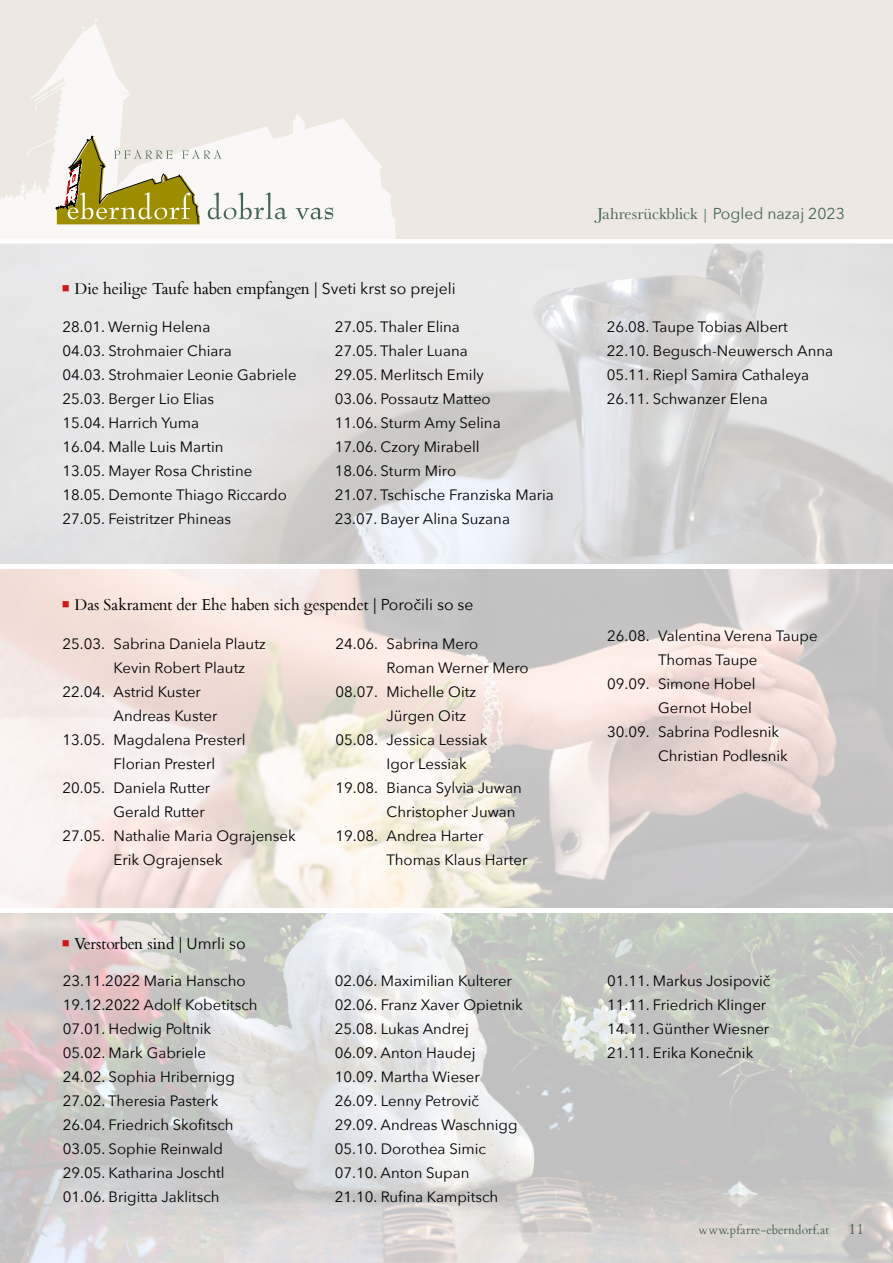
<style>
.page{position:relative;width:893px;height:1263px;background:#fff}
.page>*{position:absolute;margin:0;border:0;box-sizing:border-box;transform-origin:0 0}
.t1{font:16.5px "Baskerville";color:#466553}
.t2{font:15.75px "Cardo";color:#000}
.t3{font:15px/24px "Avenir Next";color:#000}
.t4{font:15px "Cardo";color:#466553}
.t5{font:12px "Cardo";letter-spacing:.025em;color:#466553}
.s1{color:#cd1719}
.s2{font-family:"Avenir Next"}
.s3{font-size:15px}
.s4{font-family:"Avenir Next";font-size:15.75px}
</style>
<div class="page">
<img style="left:0;top:913px;width:893px;height:350px">
<img style="left:0;top:569px;width:893px;height:338px">
<div style="left:0;top:0;width:893px;height:240px;background:#ede9e2"></div>
<svg style="left:0;top:19px;width:396px;height:220px"></svg>
<svg style="left:56px;top:136px;width:231px;height:88px;background:#d5d1ab"></svg>
<svg style="left:295px;top:207px;width:38px;height:13px"></svg>
<div style="left:0;top:239px;width:893px;height:5px;background:#fff"></div>
<p class="t2" style="left:62px;top:276px;width:396px"><span class="s1">○</span> Die heilige Taufe haben empfangen <span class="s2">| Sveti krst so prejeli</span></p>
<p class="t1" style="left:597px;top:203px;width:249px">Jahresrückblick <span class="s3">|</span> <span class="s4">Pogled nazaj 2023</span></p>
<p class="t3" style="left:63px;top:314px;width:236px">28.01. Wernig Helena<br>04.03. Strohmaier Chiara<br>04.03. Strohmaier Leonie Gabriele<br>25.03. Berger Lio Elias<br>15.04. Harrich Yuma<br>16.04. Malle Luis Martin<br>13.05. Mayer Rosa Christine<br>18.05. Demonte Thiago Riccardo<br>27.05. Feistritzer Phineas</p>
<p class="t3" style="left:335px;top:314px;width:221px">27.05. Thaler Elina<br>27.05. Thaler Luana<br>29.05. Merlitsch Emily<br>03.06. Possautz Matteo<br>11.06. Sturm Amy Selina<br>17.06. Czory Mirabell<br>18.06. Sturm Miro<br>21.07. Tschische Franziska Maria<br>23.07. Bayer Alina Suzana</p>
<p class="t3" style="left:607px;top:314px;width:228px">26.08. Taupe Tobias Albert<br>22.10. Begusch-Neuwersch Anna<br>05.11. Riepl Samira Cathaleya<br>26.11. Schwanzer Elena</p>
<p class="t2" style="left:62px;top:592px;width:414px"><span class="s1">○</span> Das Sakrament der Ehe haben sich gespendet <span class="s2">| Poročili so se</span></p>
<p class="t3" style="left:63px;top:631px;width:205px">25.03. Sabrina Daniela Plautz</p>
<p class="t3" style="left:114px;top:655px;width:133px">Kevin Robert Plautz</p>
<p class="t3" style="left:63px;top:679px;width:140px">22.04. Astrid Kuster</p>
<p class="t3" style="left:114px;top:703px;width:105px">Andreas Kuster</p>
<p class="t3" style="left:63px;top:727px;width:185px">13.05. Magdalena Presterl</p>
<p class="t3" style="left:114px;top:751px;width:103px">Florian Presterl</p>
<p class="t3" style="left:63px;top:775px;width:149px">20.05. Daniela Rutter</p>
<p class="t3" style="left:114px;top:799px;width:93px">Gerald Rutter</p>
<p class="t3" style="left:63px;top:823px;width:235px">27.05. Nathalie Maria Ograjensek</p>
<p class="t3" style="left:114px;top:847px;width:110px">Erik Ograjensek</p>
<p class="t3" style="left:335px;top:631px;width:144px">24.06. Sabrina Mero</p>
<p class="t3" style="left:387px;top:655px;width:144px">Roman Werner Mero</p>
<p class="t3" style="left:335px;top:679px;width:142px">08.07. Michelle Oitz</p>
<p class="t3" style="left:387px;top:703px;width:81px">Jürgen Oitz</p>
<p class="t3" style="left:335px;top:727px;width:154px">05.08. Jessica Lessiak</p>
<p class="t3" style="left:387px;top:751px;width:82px">Igor Lessiak</p>
<p class="t3" style="left:335px;top:775px;width:188px">19.08. Bianca Sylvia Juwan</p>
<p class="t3" style="left:387px;top:799px;width:131px">Christopher Juwan</p>
<p class="t3" style="left:335px;top:823px;width:149px">19.08. Andrea Harter</p>
<p class="t3" style="left:387px;top:847px;width:142px">Thomas Klaus Harter</p>
<p class="t3" style="left:607px;top:623px;width:212px">26.08. Valentina Verena Taupe</p>
<p class="t3" style="left:658px;top:647px;width:101px">Thomas Taupe</p>
<p class="t3" style="left:607px;top:671px;width:150px">09.09. Simone Hobel</p>
<p class="t3" style="left:658px;top:695px;width:95px">Gernot Hobel</p>
<p class="t3" style="left:607px;top:719px;width:174px">30.09. Sabrina Podlesnik</p>
<p class="t3" style="left:658px;top:743px;width:131px">Christian Podlesnik</p>
<p class="t2" style="left:62px;top:931px;width:186px"><span class="s1">○</span> Verstorben sind <span class="s2">| Umrli so</span></p>
<p class="t3" style="left:63px;top:968px;width:196px">23.11.2022 Maria Hanscho<br>19.12.2022 Adolf Kobetitsch<br>07.01. Hedwig Poltnik<br>05.02. Mark Gabriele<br>24.02. Sophia Hribernigg<br>27.02. Theresia Pasterk<br>26.04. Friedrich Skofitsch<br>03.05. Sophie Reinwald<br>29.05. Katharina Joschtl<br>01.06. Brigitta Jaklitsch</p>
<p class="t3" style="left:335px;top:968px;width:189px">02.06. Maximilian Kulterer<br>02.06. Franz Xaver Opietnik<br>25.08. Lukas Andrej<br>06.09. Anton Haudej<br>10.09. Martha Wieser<br>26.09. Lenny Petrovič<br>29.09. Andreas Waschnigg<br>05.10. Dorothea Simic<br>07.10. Anton Supan<br>21.10. Rufina Kampitsch</p>
<p class="t3" style="left:607px;top:968px;width:165px">01.11. Markus Josipovič<br>11.11. Friedrich Klinger<br>14.11. Günther Wiesner<br>21.11. Erika Konečnik</p>
<p class="t5" style="left:699px;top:1220px;width:132px">www.pfarre-eberndorf.at</p>
<p class="t4" style="left:848px;top:1217px;width:17px">11</p>
</div>
